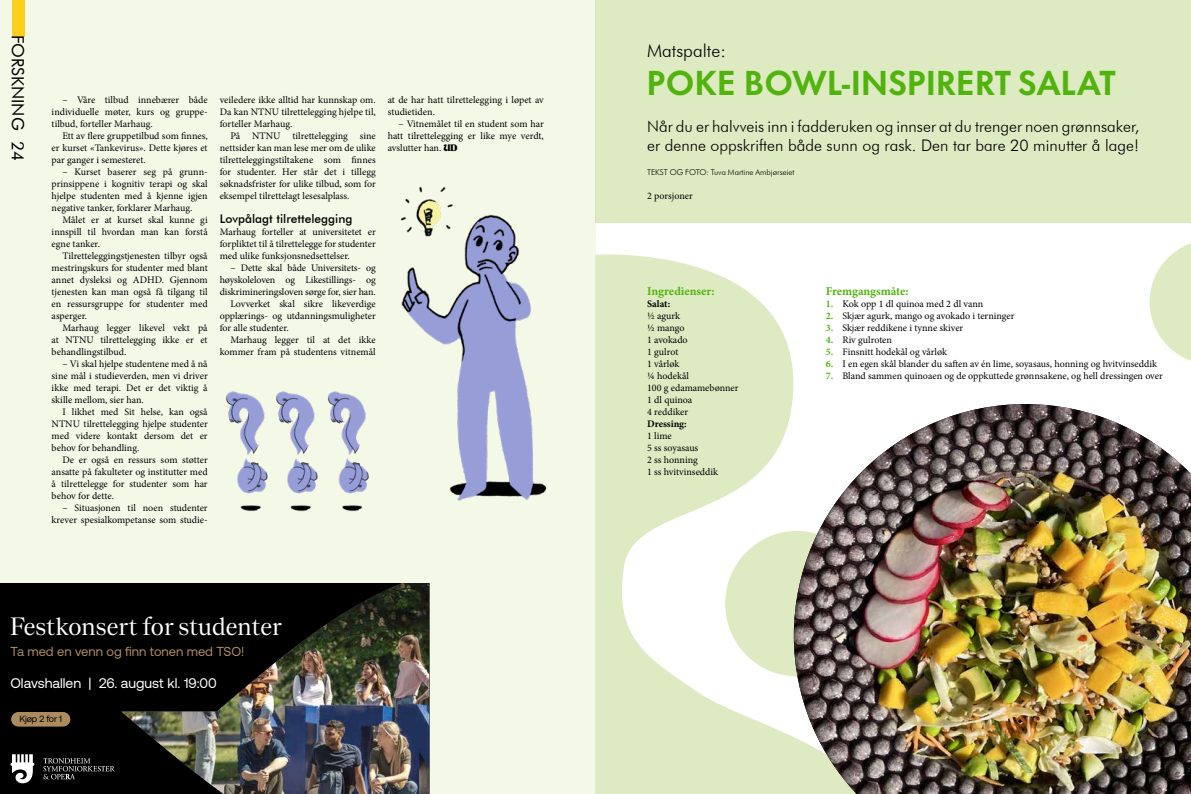
<style>
.page{position:relative;width:1191px;height:794px;background:#fff}
.page>*{position:absolute;margin:0;border:0;box-sizing:border-box;transform-origin:0 0}
.t1{font:700 32px "Futura Now Headline";letter-spacing:.01em;color:#51b30d}
.t2{font:25px "Nantes";color:#fff}
.t3{font:300 18px "Futura BT";color:#020203}
.t4{font:17px "Futura BT";color:#000}
.t5{font:300 16px/19.2px "Futura BT";color:#000}
.t6{font:14px "Aeonik";color:#fff}
.t7{font:13px "Aeonik";color:#ac8c5e}
.t8{font:700 12px "Minion Pro";letter-spacing:-.005em;color:#51b30d}
.t9{font:500 12px "Futura BT";color:#000}
.t10{font:10px/12px "Minion Pro";letter-spacing:-.005em;color:#000;text-align:justify}
.t11{font:700 10px "Minion Pro";color:#000}
.t12{font:700 10px/12px "Minion Pro";color:#51b30d;text-align:justify}
.t13{font:9.1px "Aeonik";letter-spacing:-.02em;color:#010202}
.t14{font:300 8px "Futura BT";color:#000}
.s1{font-family:"Under Dusken"}
</style>
<div class="page">
<div style="left:0;top:0;width:595px;height:794px;background:#f4f8e7"></div>
<img style="left:401px;top:186px;width:146px;height:315px">
<div style="left:0;top:583px;width:429px;height:211px;background:#000"></div>
<img style="left:121px;top:583px;width:308px;height:211px">
<svg style="left:10px;top:754px;width:24px;height:29px"></svg>
<svg style="left:43px;top:758px;width:72px;height:21px"></svg>
<div style="left:11px;top:711px;width:60px;height:16px;background:#ac8c5e;border-radius:8px"></div>
<div style="left:10px;top:711px;width:61px;height:16px;border:1px solid #000;border-radius:8px"></div>
<svg style="left:421px;top:583px;width:8px;height:2px"></svg>
<img style="left:226px;top:391px;width:42px;height:120px">
<img style="left:276px;top:391px;width:42px;height:120px">
<img style="left:328px;top:391px;width:41px;height:120px">
<div style="left:12px;top:0;width:12px;height:36px;background:#ffcd1c"></div>
<div style="left:595px;top:0;width:596px;height:223px;background:#ddeac2"></div>
<svg style="left:595px;top:253px;width:199px;height:541px;fill:#ddeac2"></svg>
<div style="left:725px;top:531px;width:143px;height:145px;background:#ddeac2;border-radius:50%"></div>
<svg style="left:1149px;top:243px;width:42px;height:118px"></svg>
<img style="left:794px;top:404px;width:397px;height:390px">
<h3 class="t4" style="left:28px;top:35px;width:127px;rotate:90deg">FORSKNING 24</h3>
<p class="t10" style="left:52px;top:94px;width:158px;text-indent:11px">– Våre tilbud innebærer både individuelle møter, kurs og gruppe&shy;tilbud, forteller Marhaug.</p>
<p class="t10" style="left:52px;top:130px;width:157px;text-indent:11px">Ett av flere gruppetilbud som finnes, er kurset «Tankevirus». Dette kjøres et par ganger i semesteret.</p>
<p class="t10" style="left:52px;top:166px;width:158px;text-indent:11px">– Kurset baserer seg på grunn&shy;prinsippene i kognitiv terapi og skal hjelpe studenten med å kjenne igjen negative tanker, forklarer Marhaug.</p>
<p class="t10" style="left:52px;top:214px;width:158px;text-indent:11px">Målet er at kurset skal kunne gi innspill til hvordan man kan forstå egne tanker.</p>
<p class="t10" style="left:52px;top:250px;width:158px;text-indent:11px">Tilretteleggingstjenesten tilbyr også mestringskurs for studenter med blant annet dysleksi og ADHD. Gjennom tjenesten kan man også få tilgang til en ressursgruppe for studenter med asperger.</p>
<p class="t10" style="left:52px;top:322px;width:157px;text-indent:11px">Marhaug legger likevel vekt på at NTNU tilrettelegging ikke er et behandlingstilbud.</p>
<p class="t10" style="left:52px;top:358px;width:158px;text-indent:11px">– Vi skal hjelpe studentene med å nå sine mål i studieverden, men vi driver ikke med terapi. Det er det viktig å skille mellom, sier han.</p>
<p class="t10" style="left:52px;top:406px;width:158px;text-indent:11px">I likhet med Sit helse, kan også NTNU tilrettelegging hjelpe studenter med videre kontakt dersom det er behov for behandling.</p>
<p class="t10" style="left:52px;top:454px;width:158px;text-indent:11px">De er også en ressurs som støtter ansatte på fakulteter og institutter med å tilrettelegge for studenter som har behov for dette.</p>
<p class="t10" style="left:52px;top:502px;width:157px;text-align:right">– Situasjonen til noen studenter krever spesialkompetanse som studie-</p>
<p class="t10" style="left:220px;top:94px;width:158px">veiledere ikke alltid har kunnskap om.<br>Da kan NTNU tilrettelegging hjelpe til, forteller Marhaug.</p>
<p class="t10" style="left:220px;top:130px;width:158px;text-indent:11px">På NTNU tilrettelegging sine nettsider kan man lese mer om de ulike tilretteleggingstiltakene som finnes for studenter. Her står det i tillegg søknadsfrister for ulike tilbud, som for eksempel tilrettelagt lesesalplass.</p>
<p class="t9" style="left:220px;top:211px;width:134px">Lovpålagt tilrettelegging</p>
<p class="t10" style="left:220px;top:226px;width:158px">Marhaug forteller at universitetet er forpliktet til å tilrettelegge for studenter med ulike funksjonsnedsettelser.</p>
<p class="t10" style="left:230px;top:262px;width:147px">– Dette skal både Universitets- og</p>
<p class="t10" style="left:220px;top:274px;width:158px">høyskoleloven og Likestillings- og</p>
<p class="t10" style="left:220px;top:286px;width:158px">diskrimineringsloven sørge for, sier han.</p>
<p class="t10" style="left:230px;top:298px;width:147px">Lovverket skal sikre likeverdige</p>
<p class="t10" style="left:220px;top:310px;width:157px">opplærings- og utdanningsmuligheter</p>
<p class="t10" style="left:220px;top:322px;width:71px">for alle studenter.</p>
<p class="t10" style="left:230px;top:334px;width:147px">Marhaug legger til at det ikke</p>
<p class="t10" style="left:220px;top:346px;width:158px">kommer fram på studentens vitnemål</p>
<p class="t10" style="left:388px;top:94px;width:158px">at de har hatt tilrettelegging i løpet av studietiden.</p>
<p class="t10" style="left:388px;top:118px;width:157px;text-indent:11px">– Vitnemålet til en student som har hatt tilrettelegging er like mye verdt, avslutter han. <span class="s1">UD</span></p>
<h2 class="t2" style="left:10px;top:608px;width:273px">Festkonsert for studenter</h2>
<h3 class="t7" style="left:10px;top:644px;width:235px">Ta med en venn og finn tonen med TSO!</h3>
<h3 class="t6" style="left:10px;top:676px;width:208px">Olavshallen | 26. august kl. 19:00</h3>
<p class="t13" style="left:20px;top:714px;width:44px">Kjøp 2 for 1</p>
<h3 class="t3" style="left:647px;top:40px;width:80px">Matspalte:</h3>
<h1 class="t1" style="left:647px;top:56px;width:470px">POKE BOWL-INSPIRERT SALAT</h1>
<h3 class="t5" style="left:647px;top:116px;width:493px">Når du er halvveis inn i fadderuken og innser at du trenger noen grønnsaker, er denne oppskriften både sunn og rask. Den tar bare 20 minutter å lage!</h3>
<p class="t14" style="left:647px;top:167px;width:149px">TEKST OG FOTO: Tuva Martine Ambjørseiet</p>
<p class="t10" style="left:647px;top:189px;width:47px">2 porsjoner</p>
<p class="t8" style="left:647px;top:283px;width:69px">Ingredienser:</p>
<p class="t11" style="left:647px;top:297px;width:25px">Salat:</p>
<p class="t10" style="left:647px;top:310px;width:93px;text-align:left">½ agurk<br>½ mango<br>1 avokado<br>1 gulrot<br>1 vårløk<br>¼ hodekål<br>100 g edamamebønner<br>1 dl quinoa<br>4 reddiker</p>
<p class="t11" style="left:647px;top:417px;width:41px">Dressing:</p>
<p class="t10" style="left:647px;top:430px;width:73px;text-align:left">1 lime<br>5 ss soyasaus<br>2 ss honning<br>1 ss hvitvinseddik</p>
<p class="t8" style="left:825px;top:283px;width:84px">Fremgangsmåte:</p>
<p class="t12" style="left:825px;top:298px;width:9px">1.<br>2.<br>3.<br>4.<br>5.<br>6.<br>7.</p>
<p class="t10" style="left:842px;top:298px;width:322px;text-align:left">Kok opp 1 dl quinoa med 2 dl vann<br>Skjær agurk, mango og avokado i terninger<br>Skjær reddikene i tynne skiver<br>Riv gulroten<br>Finsnitt hodekål og vårløk<br>I en egen skål blander du saften av én lime, soyasaus, honning og hvitvinseddik Bland sammen quinoaen og de oppkuttede grønnsakene, og hell dressingen over</p>
</div>
